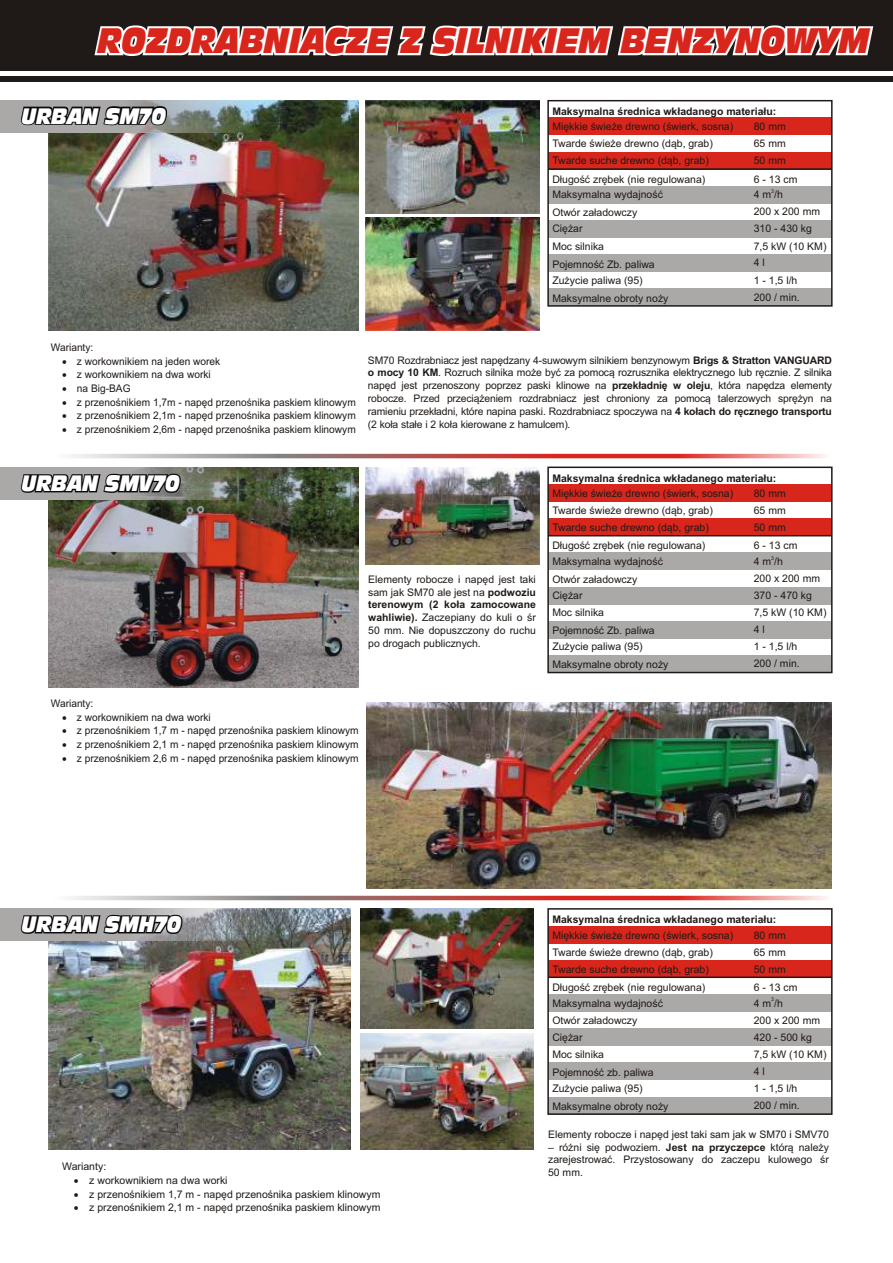
<style>
.page{position:relative;width:893px;height:1263px;background:#fff}
.page>*{position:absolute;margin:0;border:0;box-sizing:border-box;transform-origin:0 0}
.t1{font:italic 33.3px "Incised 901 AT Nord,Bold";color:#d9261c;scale:.76 1}
.t2{font:italic 21px "Incised 901 AT Nord,Bold";color:#fff;scale:.77 1}
.t3{font:10.5px/17px "Arial";color:#1f1a17;text-align:justify}
.t4{font:700 10.5px "Arial";color:#1f1a17}
.t5{font:5.25px "Arial";color:#1f1a17}
.s1{font-weight:700}
</style>
<div class="page">
<img style="left:360px;top:909px;width:173px;height:119px">
<img style="left:48px;top:909px;width:303px;height:240px">
<img style="left:366px;top:100px;width:173px;height:113px">
<img style="left:366px;top:218px;width:173px;height:112px">
<img style="left:48px;top:100px;width:310px;height:230px">
<svg style="left:50px;top:454px;width:779px;height:4px;background:#c67874"></svg>
<svg style="left:50px;top:896px;width:779px;height:4px;background:#c67874"></svg>
<img style="left:0;top:100px;width:283px;height:32px">
<svg style="left:21px;top:106px;width:146px;height:19px;background:#1e1e21"></svg>
<img style="left:48px;top:468px;width:310px;height:219px">
<img style="left:366px;top:467px;width:173px;height:98px">
<img style="left:360px;top:1033px;width:173px;height:116px">
<svg style="left:0;top:468px;width:283px;height:32px;background:#7e8277"></svg>
<svg style="left:21px;top:474px;width:160px;height:19px;background:#1d1d20"></svg>
<svg style="left:0;top:909px;width:283px;height:32px;background:#949697"></svg>
<svg style="left:21px;top:915px;width:161px;height:19px;background:#1e1d20"></svg>
<div style="left:0;top:0;width:893px;height:82px;background:#1f1a17"></div>
<div style="left:0;top:71px;width:893px;height:5px;background:#fff"></div>
<div style="left:548px;top:118px;width:284px;height:17px;background:#d9261c"></div>
<div style="left:548px;top:152px;width:284px;height:17px;background:#d9261c"></div>
<div style="left:548px;top:186px;width:284px;height:17px;background:#aba8a8"></div>
<div style="left:548px;top:220px;width:284px;height:17px;background:#aba8a8"></div>
<div style="left:548px;top:255px;width:284px;height:17px;background:#aba8a8"></div>
<div style="left:548px;top:289px;width:284px;height:17px;background:#aba8a8"></div>
<hr style="left:548px;top:168px;width:284px;height:2px;background:#1f1a17">
<div style="left:547px;top:100px;width:286px;height:207px;border:2px solid #1f1a17"></div>
<svg style="left:95px;top:25px;width:778px;height:31px;background:#e0dfdf"></svg>
<div style="left:548px;top:484px;width:284px;height:17px;background:#d9261c"></div>
<div style="left:548px;top:519px;width:284px;height:17px;background:#d9261c"></div>
<div style="left:548px;top:553px;width:284px;height:17px;background:#aba8a8"></div>
<div style="left:548px;top:587px;width:284px;height:17px;background:#aba8a8"></div>
<div style="left:548px;top:621px;width:284px;height:17px;background:#aba8a8"></div>
<div style="left:548px;top:655px;width:284px;height:17px;background:#aba8a8"></div>
<hr style="left:548px;top:535px;width:284px;height:1px;background:#1f1a17">
<div style="left:547px;top:467px;width:286px;height:206px;border:2px solid #1f1a17"></div>
<div style="left:548px;top:926px;width:284px;height:17px;background:#d9261c"></div>
<div style="left:548px;top:960px;width:284px;height:17px;background:#d9261c"></div>
<div style="left:548px;top:994px;width:284px;height:17px;background:#aba8a8"></div>
<div style="left:548px;top:1028px;width:284px;height:18px;background:#aba8a8"></div>
<div style="left:548px;top:1063px;width:284px;height:17px;background:#aba8a8"></div>
<div style="left:548px;top:1097px;width:284px;height:17px;background:#aba8a8"></div>
<hr style="left:548px;top:976px;width:284px;height:2px;background:#1f1a17">
<div style="left:547px;top:908px;width:286px;height:207px;border:2px solid #1f1a17"></div>
<img style="left:367px;top:702px;width:465px;height:187px">
<h1 class="t1" style="left:98px;top:27px;width:1017px">ROZDRABNIACZE Z SILNIKIEM BENZYNOWYM</h1>
<h2 class="t2" style="left:22px;top:107px;width:189px">URBAN SM70</h2>
<p class="t4" style="left:552px;top:108px;width:225px">Maksymalna średnica wkładanego materiału:</p>
<p class="t3" style="left:552px;top:119px;width:182px;text-align:left">Miękkie świeże drewno (świerk, sosna)<br>Twarde świeże drewno (dąb, grab)<br>Twarde suche drewno (dąb, grab)</p>
<p class="t3" style="left:552px;top:172px;width:154px">Długość zrębek (nie regulowana)</p>
<p class="t3" style="left:754px;top:119px;width:33px">80 mm 65 mm 50 mm</p>
<p class="t3" style="left:754px;top:172px;width:45px">6 - 13 cm</p>
<p class="t5" style="left:771px;top:189px;width:4px">3</p>
<p class="t3" style="left:754px;top:187px;width:74px;text-align:left">4 m /h<br>200 x 200 mm<br>310 - 430 kg<br>7,5 kW (10 KM)<br>4 l</p>
<p class="t3" style="left:552px;top:187px;width:112px">Maksymalna wydajność</p>
<p class="t3" style="left:552px;top:205px;width:86px">Otwór załadowczy</p>
<p class="t3" style="left:552px;top:221px;width:32px">Ciężar</p>
<p class="t3" style="left:552px;top:238px;width:53px">Moc silnika</p>
<p class="t3" style="left:552px;top:256px;width:104px">Pojemność Zb. paliwa</p>
<p class="t3" style="left:552px;top:273px;width:92px">Zużycie paliwa (95)</p>
<p class="t3" style="left:754px;top:273px;width:45px">1 - 1,5 l/h</p>
<p class="t3" style="left:552px;top:290px;width:118px">Maksymalne obroty noży</p>
<p class="t3" style="left:754px;top:289px;width:47px">200 / min.</p>
<p class="t3" style="left:51px;top:340px;width:44px">Warianty:</p>
<p class="t3" style="left:62px;top:353px;width:160px">•z workownikiem na jeden worek</p>
<p class="t3" style="left:62px;top:367px;width:150px">•z workownikiem na dwa worki</p>
<p class="t3" style="left:62px;top:381px;width:70px">•na Big-BAG</p>
<p class="t3" style="left:62px;top:394px;width:295px">•z przenośnikiem 1,7m - napęd przenośnika paskiem klinowym</p>
<p class="t3" style="left:62px;top:408px;width:295px">•z przenośnikiem 2,1m - napęd przenośnika paskiem klinowym</p>
<p class="t3" style="left:62px;top:422px;width:295px">•z przenośnikiem 2,6m - napęd przenośnika paskiem klinowym</p>
<p class="t3" style="left:368px;top:354px;width:466px;line-height:12.9px">SM70 Rozdrabniacz jest napędzany 4-suwowym silnikiem benzynowym <span class="s1">Brigs &amp; Stratton VANGUARD o mocy 10 KM</span>. Rozruch silnika może być za pomocą rozrusznika elektrycznego lub ręcznie. Z silnika napęd jest przenoszony poprzez paski klinowe na <span class="s1">przekładnię w oleju</span>, która napędza elementy robocze. Przed przeciążeniem rozdrabniacz jest chroniony za pomocą talerzowych sprężyn na ramieniu przekładni, które napina paski. Rozdrabniacz spoczywa na <span class="s1">4 kołach do ręcznego transportu </span>(2 koła stałe i 2 koła kierowane z hamulcem).</p>
<h2 class="t2" style="left:22px;top:475px;width:206px">URBAN SMV70</h2>
<p class="t3" style="left:368px;top:573px;width:169px;line-height:12.9px">Elementy robocze i napęd jest taki sam jak SM70 ale jest na <span class="s1">podwoziu terenowym (2 koła zamocowane wahliwie).</span> Zaczepiany do kuli o śr 50 mm. Nie dopuszczony do ruchu po drogach publicznych.</p>
<p class="t3" style="left:51px;top:696px;width:44px">Warianty:</p>
<p class="t3" style="left:62px;top:709px;width:150px">•z workownikiem na dwa worki</p>
<p class="t3" style="left:62px;top:723px;width:298px">•z przenośnikiem 1,7 m - napęd przenośnika paskiem klinowym</p>
<p class="t3" style="left:62px;top:737px;width:298px">•z przenośnikiem 2,1 m - napęd przenośnika paskiem klinowym</p>
<p class="t3" style="left:62px;top:751px;width:298px">•z przenośnikiem 2,6 m - napęd przenośnika paskiem klinowym</p>
<p class="t4" style="left:552px;top:474px;width:225px">Maksymalna średnica wkładanego materiału:</p>
<p class="t3" style="left:552px;top:486px;width:182px;text-align:left">Miękkie świeże drewno (świerk, sosna)<br>Twarde świeże drewno (dąb, grab)<br>Twarde suche drewno (dąb, grab)</p>
<p class="t3" style="left:552px;top:538px;width:154px">Długość zrębek (nie regulowana)</p>
<p class="t3" style="left:754px;top:486px;width:33px">80 mm 65 mm 50 mm</p>
<p class="t3" style="left:754px;top:538px;width:45px">6 - 13 cm</p>
<p class="t5" style="left:771px;top:556px;width:4px">3</p>
<p class="t3" style="left:754px;top:554px;width:74px;text-align:left">4 m /h<br>200 x 200 mm<br>370 - 470 kg<br>7,5 kW (10 KM)<br>4 l</p>
<p class="t3" style="left:552px;top:554px;width:112px">Maksymalna wydajność</p>
<p class="t3" style="left:552px;top:571px;width:86px">Otwór załadowczy</p>
<p class="t3" style="left:552px;top:588px;width:32px">Ciężar</p>
<p class="t3" style="left:552px;top:605px;width:53px">Moc silnika</p>
<p class="t3" style="left:552px;top:623px;width:104px">Pojemność Zb. paliwa</p>
<p class="t3" style="left:552px;top:639px;width:92px">Zużycie paliwa (95)</p>
<p class="t3" style="left:754px;top:639px;width:45px">1 - 1,5 l/h</p>
<p class="t3" style="left:552px;top:657px;width:118px">Maksymalne obroty noży</p>
<p class="t3" style="left:754px;top:656px;width:47px">200 / min.</p>
<h2 class="t2" style="left:22px;top:916px;width:209px">URBAN SMH70</h2>
<p class="t4" style="left:552px;top:916px;width:225px">Maksymalna średnica wkładanego materiału:</p>
<p class="t3" style="left:552px;top:927px;width:182px;text-align:left">Miękkie świeże drewno (świerk, sosna)<br>Twarde świeże drewno (dąb, grab)<br>Twarde suche drewno (dąb, grab)</p>
<p class="t3" style="left:552px;top:980px;width:154px">Długość zrębek (nie regulowana)</p>
<p class="t3" style="left:754px;top:927px;width:33px">80 mm 65 mm 50 mm</p>
<p class="t3" style="left:754px;top:980px;width:45px">6 - 13 cm</p>
<p class="t5" style="left:771px;top:997px;width:4px">3</p>
<p class="t3" style="left:754px;top:995px;width:74px;text-align:left">4 m /h<br>200 x 200 mm<br>420 - 500 kg<br>7,5 kW (10 KM)<br>4 l<br>1 - 1,5 l/h<br>200 / min.</p>
<p class="t3" style="left:552px;top:995px;width:112px">Maksymalna wydajność</p>
<p class="t3" style="left:552px;top:1013px;width:86px">Otwór załadowczy</p>
<p class="t3" style="left:552px;top:1029px;width:32px">Ciężar</p>
<p class="t3" style="left:552px;top:1046px;width:53px">Moc silnika</p>
<p class="t3" style="left:552px;top:1064px;width:103px">Pojemność zb. paliwa</p>
<p class="t3" style="left:552px;top:1081px;width:92px">Zużycie paliwa (95)</p>
<p class="t3" style="left:552px;top:1099px;width:118px">Maksymalne obroty noży</p>
<p class="t3" style="left:62px;top:1159px;width:45px">Warianty:</p>
<p class="t3" style="left:74px;top:1173px;width:155px">•z workownikiem na dwa worki</p>
<p class="t3" style="left:74px;top:1186px;width:308px">•z przenośnikiem 1,7 m - napęd przenośnika paskiem klinowym</p>
<p class="t3" style="left:74px;top:1200px;width:308px">•z przenośnikiem 2,1 m - napęd przenośnika paskiem klinowym</p>
<p class="t3" style="left:548px;top:1126px;width:282px">Elementy robocze i napęd jest taki sam jak w SM70 i SMV70</p>
<p class="t3" style="left:548px;top:1141px;width:282px;line-height:12.9px">– różni się podwoziem. <span class="s1">Jest na przyczepce</span> którą należy zarejestrować. Przystosowany do zaczepu kulowego śr 50 mm.</p>
</div>
